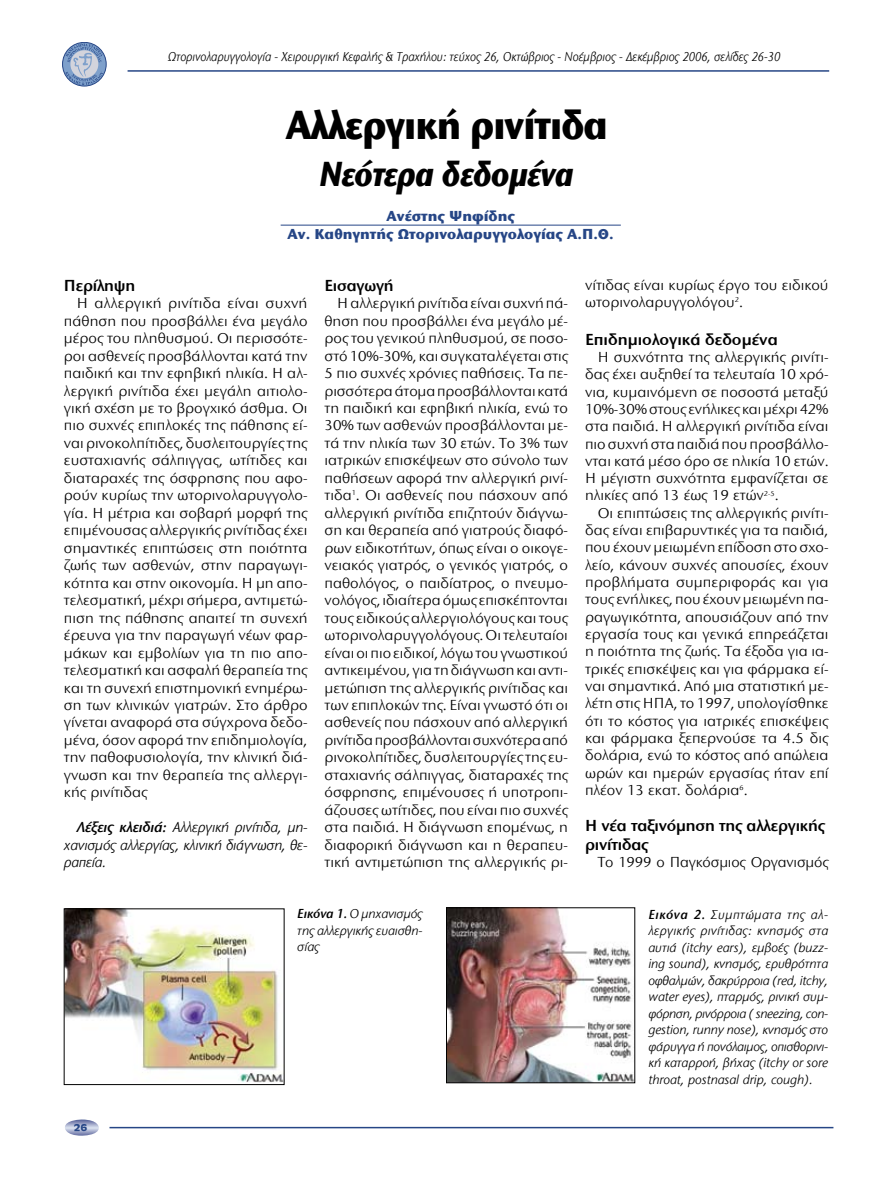
<style>
.page{position:relative;width:893px;height:1191px;background:#fff}
.page>*{position:absolute;margin:0;border:0;box-sizing:border-box;transform-origin:0 0}
.t1{font:700 42px "Stone Sans ITC Hel";letter-spacing:-.025em;color:#000;scale:.9 1}
.t2{font:italic 700 36px "Stone Sans ITC Hel";letter-spacing:-.025em;color:#000;scale:.9 1}
.t3{font:600 16.5px/18.8px "Stone Sans ITC Hel";letter-spacing:-.01em;color:#000}
.t4{font:15px/17.4px "Stone Sans ITC Hel";color:#000;text-align:justify}
.t5{font:italic 15px/17.4px "Stone Sans ITC Hel";letter-spacing:-.01em;color:#000;text-align:justify}
.t6{font:700 15px/18px "Stone Sans ITC Hel";color:#264686;text-align:center}
.t7{font:italic 13.5px/16.5px "Stone Sans ITC Hel";color:#000;text-align:justify}
.t8{font:italic 13.5px "Stone Sans ITC Hel";color:#000;scale:.9 1}
.t9{font:900 10.5px "UB Antique Olive";color:#264686;scale:1.15 1}
.s1{font-weight:600}
</style>
<div class="page">
<hr style="left:109px;top:1126px;width:724px;height:2px;background:#264686">
<svg style="left:65px;top:1119px;width:34px;height:16px"></svg>
<div style="left:63px;top:42px;width:43px;height:44px;background:#7ea0cb;border-radius:50%"></div>
<div style="left:62px;top:42px;width:44px;height:44px;border:1px solid #264686;border-radius:50%"></div>
<svg style="left:65px;top:44px;width:38px;height:41px"></svg>
<hr style="left:128px;top:70px;width:701px;height:2px;background:#264686">
<hr style="left:281px;top:225px;width:340px;height:1px;background:#264686">
<img style="left:66px;top:910px;width:216px;height:173px">
<div style="left:64px;top:908px;width:220px;height:177px;border:1px solid #000"></div>
<img style="left:448px;top:909px;width:185px;height:172px">
<div style="left:446px;top:907px;width:189px;height:176px;border:1px solid #000"></div>
<p class="t8" style="left:168px;top:49px;width:682px">Ωτορινολαρυγγολογία - Χειρουργική Κεφαλής &amp; Τραχήλου: τεύχος 26, Oκτώβριος - Νοέμβριος - Δεκέμβριος 2006, σελίδες 26-30</p>
<h1 class="t1" style="left:286px;top:101px;width:359px">Αλλεργική ρινίτιδα</h1>
<h2 class="t2" style="left:320px;top:154px;width:284px">Nεότερα δεδομένα</h2>
<p class="t6" style="left:288px;top:207px;width:328px">Ανέστης Ψηφίδης<br>Αν. Καθηγητής Ωτορινολαρυγγολογίας Α.Π.Θ.</p>
<p class="t3" style="left:64px;top:276px;width:73px">Περίληψη</p>
<p class="t4" style="left:64px;top:295px;width:245px;text-indent:13px">Η αλλεργική ρινίτιδα είναι συχνή πάθηση που προσβάλλει ένα μεγάλο μέρος του πληθυσμού. Οι περισσότε&shy;ροι ασθενείς προσβάλλονται κατά την παιδική και την εφηβική ηλικία. Η αλ&shy;λεργική ρινίτιδα έχει μεγάλη αιτιολο&shy;γική σχέση με το βρογχικό άσθμα. Οι πιο συχνές επιπλοκές της πάθησης εί&shy;ναι ρινοκολπίτιδες, δυσλειτουργίες της ευσταχιανής σάλπιγγας, ωτίτιδες και διαταραχές της όσφρησης που αφο&shy;ρούν κυρίως την ωτορινολαρυγγολο&shy;γία. Η μέτρια και σοβαρή μορφή της επιμένουσας αλλεργικής ρινίτιδας έχει σημαντικές επιπτώσεις στη ποιότητα ζωής των ασθενών, στην παραγωγι&shy;κότητα και στην οικονομία. Η μη απο&shy;τελεσματική, μέχρι σήμερα, αντιμετώ&shy;πιση της πάθησης απαιτεί τη συνεχή έρευνα για την παραγωγή νέων φαρ&shy;μάκων και εμβολίων για τη πιο απο&shy;τελεσματική και ασφαλή θεραπεία της και τη συνεχή επιστημονική ενημέρω&shy;ση των κλινικών γιατρών. Στο άρθρο γίνεται αναφορά στα σύγχρονα δεδο&shy;μένα, όσον αφορά την επιδημιολογία, την παθοφυσιολογία, την κλινική διά&shy;γνωση και την θεραπεία της αλλεργι&shy;κής ρινίτιδας</p>
<p class="t5" style="left:64px;top:819px;width:245px;text-indent:13px"><span class="s1">Λέξεις κλειδιά:</span> Αλλεργική ρινίτιδα, μη&shy;χανισμός αλλεργίας, κλινική διάγνωση, θε&shy;ραπεία.</p>
<p class="t3" style="left:325px;top:276px;width:71px">Εισαγωγή</p>
<p class="t4" style="left:325px;top:295px;width:245px;text-indent:13px">Η αλλεργική ρινίτιδα είναι συχνή πά&shy;θηση που προσβάλλει ένα μεγάλο μέ&shy;ρος του γενικού πληθυσμού, σε ποσο&shy;στό 10%-30%, και συγκαταλέγεται στις 5 πιο συχνές χρόνιες παθήσεις. Τα πε&shy;ρισσότερα άτομα προσβάλλονται κατά τη παιδική και εφηβική ηλικία, ενώ το 30% των ασθενών προσβάλλονται με&shy;τά την ηλικία των 30 ετών. Το 3% των ιατρικών επισκέψεων στο σύνολο των παθήσεων αφορά την αλλεργική ρινί&shy;τιδα<sup>1</sup>. Oι ασθενείς που πάσχουν από αλλεργική ρινίτιδα επιζητούν διάγνω&shy;ση και θεραπεία από γιατρούς διαφό&shy;ρων ειδικοτήτων, όπως είναι ο οικογε&shy;νειακός γιατρός, ο γενικός γιατρός, ο παθολόγος, ο παιδίατρος, ο πνευμο&shy;νολόγος, ιδιαίτερα όμως επισκέπτονται τους ειδικούς αλλεργιολόγους και τους ωτορινολαρυγγολόγους. Οι τελευταίοι είναι οι πιο ειδικοί, λόγω του γνωστικού αντικειμένου, για τη διάγνωση και αντι&shy;μετώπιση της αλλεργικής ρινίτιδας και των επιπλοκών της. Είναι γνωστό ότι οι ασθενείς που πάσχουν από αλλεργική ρινίτιδα προσβάλλονται συχνότερα από ρινοκολπίτιδες, δυσλειτουργίες της ευ&shy;σταχιανής σάλπιγγας, διαταραχές της όσφρησης, επιμένουσες ή υποτροπι&shy;άζουσες ωτίτιδες, που είναι πιο συχνές στα παιδιά. Η διάγνωση επομένως, η διαφορική διάγνωση και η θεραπευ&shy;τική αντιμετώπιση της αλλεργικής ρι-</p>
<p class="t4" style="left:585px;top:276px;width:245px">νίτιδας είναι κυρίως έργο του ειδικού ωτορινολαρυγγολόγου<sup>2</sup>.</p>
<p class="t3" style="left:585px;top:330px;width:194px">Επιδημιολογικά δεδομένα</p>
<p class="t4" style="left:585px;top:349px;width:245px;text-indent:13px">Η συχνότητα της αλλεργικής ρινίτι&shy;δας έχει αυξηθεί τα τελευταία 10 χρό&shy;νια, κυμαινόμενη σε ποσοστά μεταξύ 10%-30% στους ενήλικες και μέχρι 42% στα παιδιά. Η αλλεργική ρινίτιδα είναι πιο συχνή στα παιδιά που προσβάλλο&shy;νται κατά μέσο όρο σε ηλικία 10 ετών.<br>Η μέγιστη συχνότητα εμφανίζεται σε ηλικίες από 13 έως 19 ετών<sup>2-5</sup>.</p>
<p class="t4" style="left:585px;top:504px;width:245px;text-indent:13px">Οι επιπτώσεις της αλλεργικής ρινίτι&shy;δας είναι επιβαρυντικές για τα παιδιά, που έχουν μειωμένη επίδοση στο σχο&shy;λείο, κάνουν συχνές απουσίες, έχουν προβλήματα συμπεριφοράς και για τους ενήλικες, που έχουν μειωμένη πα&shy;ραγωγικότητα, απουσιάζουν από την εργασία τους και γενικά επηρεάζεται η ποιότητα της ζωής. Τα έξοδα για ια&shy;τρικές επισκέψεις και για φάρμακα εί&shy;ναι σημαντικά. Από μια στατιστική με&shy;λέτη στις ΗΠΑ, το 1997, υπολογίσθηκε ότι το κόστος για ιατρικές επισκέψεις και φάρμακα ξεπερνούσε τα 4.5 δις δολάρια, ενώ το κόστος από απώλεια ωρών και ημερών εργασίας ήταν επί πλέον 13 εκατ. δολάρια<sup>6</sup>.</p>
<p class="t3" style="left:585px;top:816px;width:241px">Η νέα ταξινόμηση της αλλεργικής ρινίτιδας</p>
<p class="t4" style="left:598px;top:854px;width:232px">Το 1999 ο Παγκόσμιος Οργανισμός</p>
<p class="t9" style="left:74px;top:1122px;width:13px">26</p>
<p class="t7" style="left:297px;top:905px;width:127px"><span class="s1">Εικόνα 1.</span> Ο μηχανισμός της αλλεργικής ευαισθη&shy;σίας</p>
<p class="t7" style="left:648px;top:906px;width:181px"><span class="s1">Εικόνα 2.</span> Συμπτώματα της αλ&shy;λεργικής ρινίτιδας: κνησμός στα αυτιά (itchy ears), εμβοές (buzz&shy;ing sound), κνησμός, ερυθρότητα οφθαλμών, δακρύρροια (red, itchy, water eyes), πταρμός, ρινική συμ&shy;φόρηση, ρινόρροια ( sneezing, con&shy;gestion, runny nose), κνησμός στο φάρυγγα ή πονόλαιμος, οπισθορινι&shy;κή καταρροή, βήχας (itchy or sore throat, postnasal drip, cough).</p>
</div>
